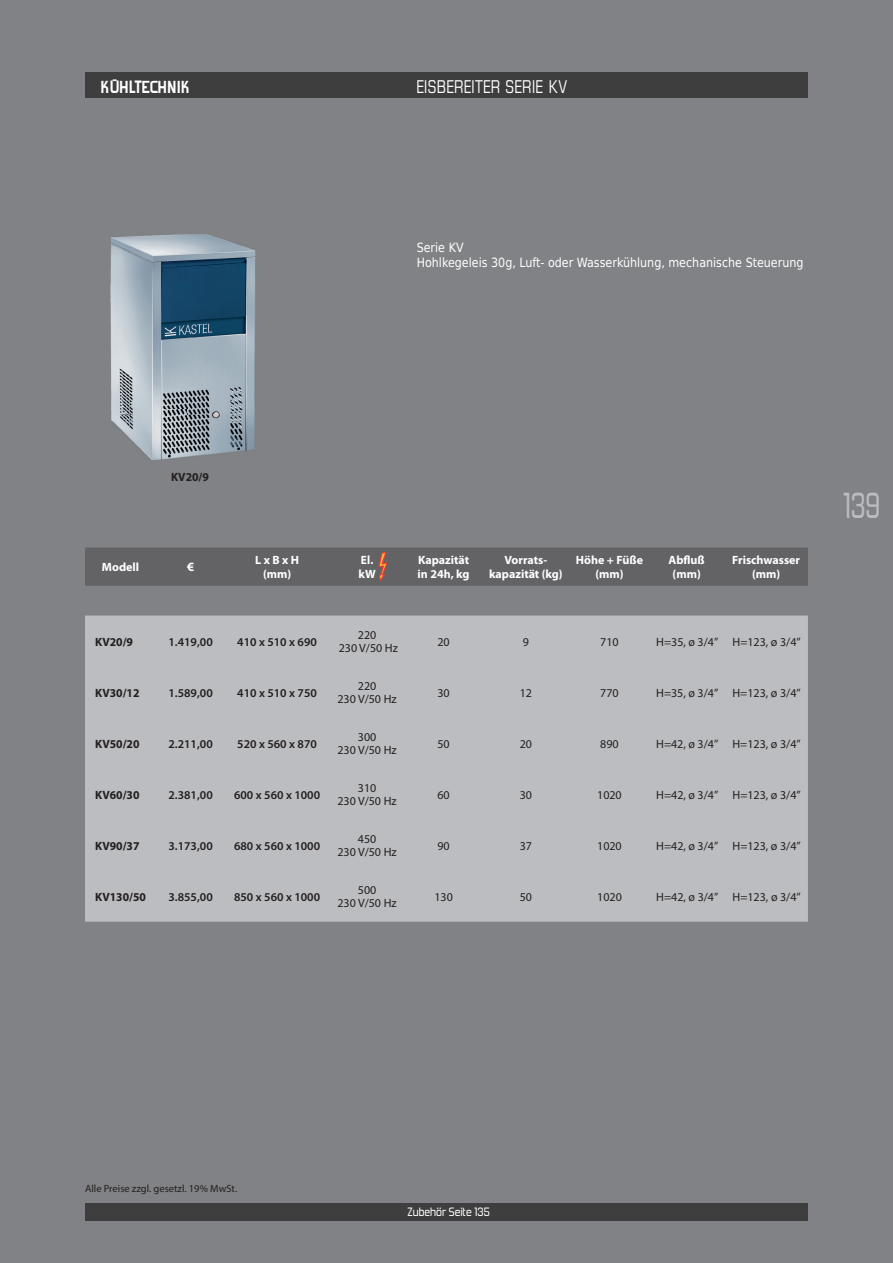
<style>
.page{position:relative;width:893px;height:1263px;background:#808285}
.page>*{position:absolute;margin:0;border:0;box-sizing:border-box;transform-origin:0 0}
.t1{font:36px "Forgotten Futurist Rg";color:#bcbdc0;scale:.8 1}
.t2{font:700 19.95px "Forgotten Futurist";color:#fff}
.t3{font:17.7px "MK Sans Tall X";letter-spacing:.02em;color:#fff;scale:.95 1}
.t4{font:12.75px/15.3px "DejaVu LGC Sans Condensed";color:#fff}
.t5{font:700 12.75px "Myriad Pro";color:#fff}
.t6{font:12px/12.8px "Myriad Pro";color:#231f20;text-align:center}
.t7{font:600 12px "Myriad Pro";color:#231f20}
.t8{font:700 12px/14.4px "Myriad Pro";color:#fff;text-align:center}
.t9{font:700 12px "Myriad Pro";color:#231f20}
.t10{font:12px "Forgotten Futurist Rg";color:#fff}
.t11{font:700 12px/14.4px "Myriad Pro";color:#fff;scale:.95 1}
.t12{font:10.5px "Myriad Pro";color:#231f20}
</style>
<div class="page">
<div style="left:85px;top:1203px;width:723px;height:17px;background:#3e3e3f"></div>
<div style="left:85px;top:72px;width:723px;height:26px;background:#3e3e3f"></div>
<div style="left:85px;top:547px;width:723px;height:39px;background:#636366"></div>
<div style="left:85px;top:615px;width:723px;height:307px;background:#bcbdc0"></div>
<img style="left:110px;top:234px;width:145px;height:226px">
<img style="left:143px;top:409px;width:43px;height:9px">
<h2 class="t2" style="left:100px;top:78px;width:91px">KÜHLTECHNIK</h2>
<h3 class="t3" style="left:417px;top:75px;width:160px">EISBEREITER SERIE KV</h3>
<p class="t4" style="left:417px;top:239px;width:388px">Serie KV<br>Hohlkegeleis 30g, Luft- oder Wasserkühlung, mechanische Steuerung</p>
<p class="t9" style="left:171px;top:469px;width:39px">KV20/9</p>
<p class="t8" style="left:102px;top:559px;width:39px">Modell</p>
<p class="t5" style="left:187px;top:559px;width:9px">€</p>
<p class="t8" style="left:255px;top:552px;width:45px">L x B x H (mm)</p>
<p class="t11" style="left:359px;top:552px;width:20px">El. kW</p>
<p class="t8" style="left:418px;top:552px;width:53px;text-align:left">Kapazität in 24h, kg</p>
<p class="t8" style="left:489px;top:552px;width:75px">Vorrats&shy;kapazität (kg)</p>
<p class="t8" style="left:576px;top:552px;width:69px">Höhe + Füße (mm)</p>
<p class="t8" style="left:669px;top:552px;width:38px">Abfluß (mm)</p>
<p class="t8" style="left:732px;top:552px;width:70px">Frischwasser (mm)</p>
<p class="t9" style="left:95px;top:634px;width:39px">KV20/9</p>
<p class="t7" style="left:169px;top:634px;width:46px">1.419,00</p>
<p class="t7" style="left:237px;top:634px;width:81px">410 x 510 x 690</p>
<p class="t6" style="left:339px;top:629px;width:61px">220<br>230 V/50 Hz</p>
<p class="t6" style="left:437px;top:635px;width:14px">20</p>
<p class="t6" style="left:523px;top:635px;width:8px">9</p>
<p class="t6" style="left:600px;top:635px;width:20px">710</p>
<p class="t6" style="left:656px;top:635px;width:146px">H=35, ø 3/4” H=123, ø 3/4”</p>
<p class="t9" style="left:95px;top:685px;width:46px">KV30/12</p>
<p class="t7" style="left:169px;top:685px;width:46px">1.589,00</p>
<p class="t7" style="left:237px;top:685px;width:81px">410 x 510 x 750</p>
<p class="t6" style="left:337px;top:680px;width:61px">220<br>230 V/50 Hz</p>
<p class="t6" style="left:437px;top:686px;width:14px">30</p>
<p class="t6" style="left:520px;top:686px;width:14px">12</p>
<p class="t6" style="left:600px;top:686px;width:20px">770</p>
<p class="t6" style="left:656px;top:686px;width:146px">H=35, ø 3/4” H=123, ø 3/4”</p>
<p class="t9" style="left:95px;top:736px;width:46px">KV50/20</p>
<p class="t7" style="left:169px;top:736px;width:46px">2.211,00</p>
<p class="t7" style="left:237px;top:736px;width:81px">520 x 560 x 870</p>
<p class="t6" style="left:337px;top:731px;width:61px">300<br>230 V/50 Hz</p>
<p class="t6" style="left:437px;top:737px;width:14px">50</p>
<p class="t6" style="left:520px;top:737px;width:14px">20</p>
<p class="t6" style="left:600px;top:737px;width:20px">890</p>
<p class="t6" style="left:656px;top:737px;width:146px">H=42, ø 3/4” H=123, ø 3/4”</p>
<p class="t9" style="left:95px;top:787px;width:46px">KV60/30</p>
<p class="t7" style="left:169px;top:787px;width:46px">2.381,00</p>
<p class="t7" style="left:234px;top:787px;width:88px">600 x 560 x 1000</p>
<p class="t6" style="left:337px;top:782px;width:61px">310<br>230 V/50 Hz</p>
<p class="t6" style="left:437px;top:788px;width:14px">60</p>
<p class="t6" style="left:520px;top:788px;width:14px">30</p>
<p class="t6" style="left:597px;top:788px;width:26px">1020</p>
<p class="t6" style="left:656px;top:788px;width:146px">H=42, ø 3/4” H=123, ø 3/4”</p>
<p class="t9" style="left:95px;top:838px;width:46px">KV90/37</p>
<p class="t7" style="left:169px;top:838px;width:46px">3.173,00</p>
<p class="t7" style="left:234px;top:838px;width:88px">680 x 560 x 1000</p>
<p class="t6" style="left:337px;top:833px;width:61px">450<br>230 V/50 Hz</p>
<p class="t6" style="left:437px;top:839px;width:14px">90</p>
<p class="t6" style="left:520px;top:839px;width:14px">37</p>
<p class="t6" style="left:597px;top:839px;width:26px">1020</p>
<p class="t6" style="left:656px;top:839px;width:146px">H=42, ø 3/4” H=123, ø 3/4”</p>
<p class="t9" style="left:95px;top:889px;width:52px">KV130/50</p>
<p class="t7" style="left:169px;top:889px;width:46px">3.855,00</p>
<p class="t7" style="left:234px;top:889px;width:88px">850 x 560 x 1000</p>
<p class="t6" style="left:337px;top:884px;width:61px">500<br>230 V/50 Hz</p>
<p class="t6" style="left:434px;top:890px;width:20px">130</p>
<p class="t6" style="left:520px;top:890px;width:14px">50</p>
<p class="t6" style="left:597px;top:890px;width:26px">1020</p>
<p class="t6" style="left:656px;top:890px;width:146px">H=42, ø 3/4” H=123, ø 3/4”</p>
<h1 class="t1" style="left:843px;top:483px;width:48px">139</h1>
<p class="t12" style="left:85px;top:1182px;width:154px">Alle Preise zzgl. gesetzl. 19% MwSt.</p>
<p class="t10" style="left:407px;top:1205px;width:84px">Zubehör Seite 135</p>
</div>
